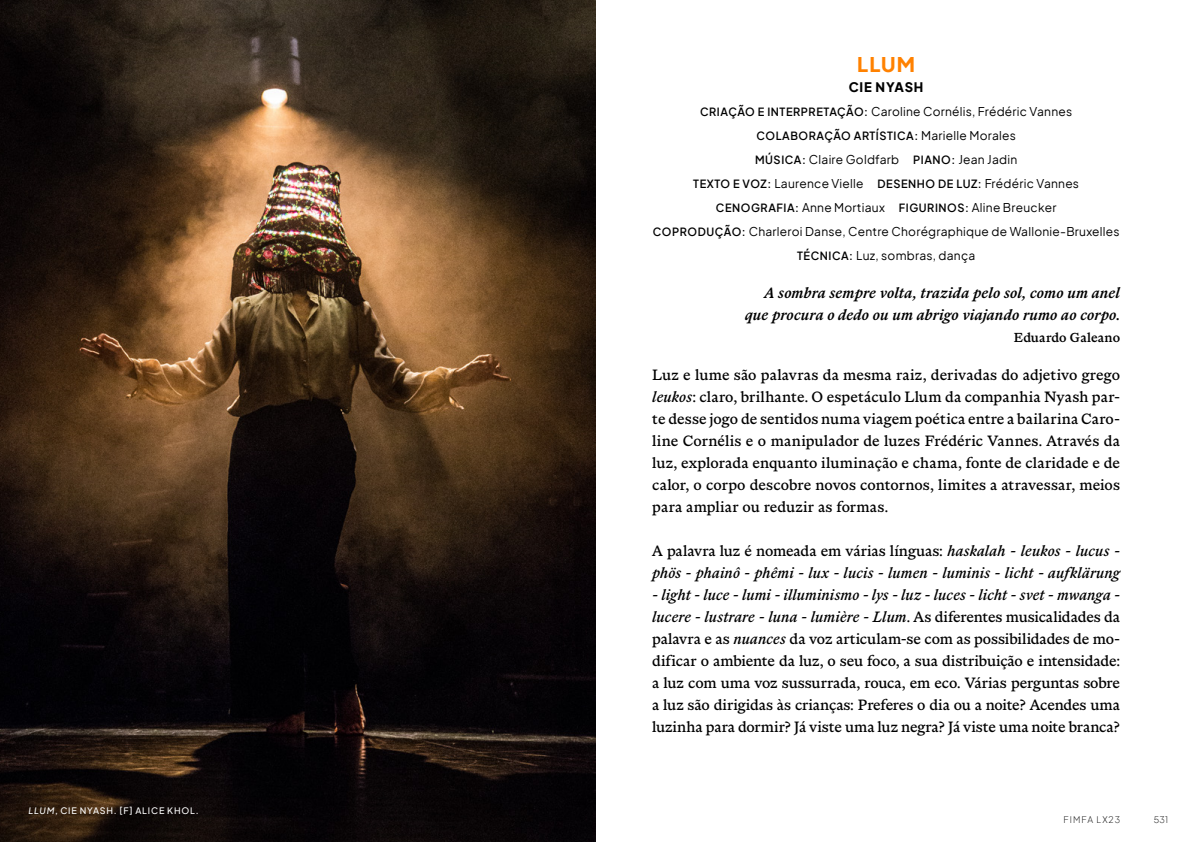
<style>
.page{position:relative;width:1191px;height:842px;background:#fff}
.page>*{position:absolute;margin:0;border:0;box-sizing:border-box;transform-origin:0 0}
.t1{font:800 20px "Plus Jakarta Sans";color:#ff8100}
.t2{font:16px/22px "ABC Marist";color:#000;text-align:justify}
.t3{font:italic 16px/22px "ABC Marist";letter-spacing:.005em;color:#000}
.t4{font:italic 500 16px/22px "ABC Marist";letter-spacing:.01em;color:#000;text-align:right}
.t5{font:500 14px "ABC Marist";letter-spacing:.015em;color:#000}
.t6{font:800 13px "Plus Jakarta Sans";letter-spacing:.06em;color:#000}
.t7{font:12px/24px "Plus Jakarta Sans";letter-spacing:.02em;color:#000;text-align:center}
.t8{font:600 11px "Plus Jakarta Sans";letter-spacing:.05em;color:#000}
.t9{font:500 9px "Plus Jakarta Sans";letter-spacing:.095em;color:#fff}
.t10{font:200 9px "Plus Jakarta Sans";letter-spacing:.105em;color:#000}
.s1{font-style:italic}
.s2{font-weight:600;font-size:11px}
.s3{font-weight:400;font-size:12px}
.s4{font-style:normal}
</style>
<div class="page">
<img style="left:0;top:0;width:595px;height:842px">
<p class="t9" style="left:28px;top:803px;width:172px"><span class="s1">LLUM</span>, CIE NYASH. [F] ALICE KHOL.</p>
<p class="t1" style="left:857px;top:46px;width:59px">LLUM</p>
<p class="t6" style="left:848px;top:75px;width:76px">CIE NYASH</p>
<p class="t7" style="left:700px;top:98px;width:373px"><span class="s2">CRIAÇÃO E INTERPRETAÇÃO:</span> Caroline Cornélis, Frédéric Vannes</p>
<p class="t8" style="left:756px;top:126px;width:261px">COLABORAÇÃO ARTÍSTICA: <span class="s3">Marielle Morales</span></p>
<p class="t7" style="left:653px;top:146px;width:468px"><span class="s2">MÚSICA:</span> Claire Goldfarb <span class="s2">PIANO:</span> Jean Jadin<br><span class="s2">TEXTO E VOZ:</span> Laurence Vielle <span class="s2">DESENHO DE LUZ:</span> Frédéric Vannes <span class="s2">CENOGRAFIA:</span> Anne Mortiaux <span class="s2">FIGURINOS:</span> Aline Breucker<br><span class="s2">COPRODUÇÃO:</span> Charleroi Danse, Centre Chorégraphique de Wallonie-Bruxelles <span class="s2">TÉCNICA:</span> Luz, sombras, dança</p>
<p class="t4" style="left:745px;top:282px;width:376px">A sombra sempre volta, trazida pelo sol, como um anel que procura o dedo ou um abrigo viajando rumo ao corpo.</p>
<p class="t5" style="left:1013px;top:330px;width:108px">Eduardo Galeano</p>
<p class="t2" style="left:652px;top:364px;width:469px">Luz e lume são palavras da mesma raiz, derivadas do adjetivo grego <span class="s1">leukos</span>: claro, brilhante. O espetáculo Llum da companhia Nyash par&shy;te desse jogo de sentidos numa viagem poética entre a bailarina Caro&shy;line Cornélis e o manipulador de luzes Frédéric Vannes. Através da luz, explorada enquanto iluminação e chama, fonte de claridade e de calor, o corpo descobre novos contornos, limites a atravessar, meios para ampliar ou reduzir as formas.</p>
<p class="t3" style="left:652px;top:541px;width:469px"><span class="s4">A palavra luz é nomeada em várias línguas:</span> haskalah - leukos - lucus - phös - phainô - phêmi - lux - lucis - lumen - luminis - licht - aufklärung</p>
<p class="t2" style="left:652px;top:584px;width:469px"><span class="s1">- light - luce - lumi - illuminismo - lys - luz - luces - licht - svet - mwanga - lucere - lustrare - luna - lumière - Llum</span>. As diferentes musicalidades da palavra e as <span class="s1">nuances</span> da voz articulam-se com as possibilidades de mo&shy;dificar o ambiente da luz, o seu foco, a sua distribuição e intensidade: a luz com uma voz sussurrada, rouca, em eco. Várias perguntas sobre a luz são dirigidas às crianças: Preferes o dia ou a noite? Acendes uma luzinha para dormir? Já viste uma luz negra? Já viste uma noite branca?</p>
<p class="t10" style="left:1063px;top:812px;width:58px">FIMFA LX23</p>
<p class="t10" style="left:1153px;top:812px;width:16px">531</p>
</div>
